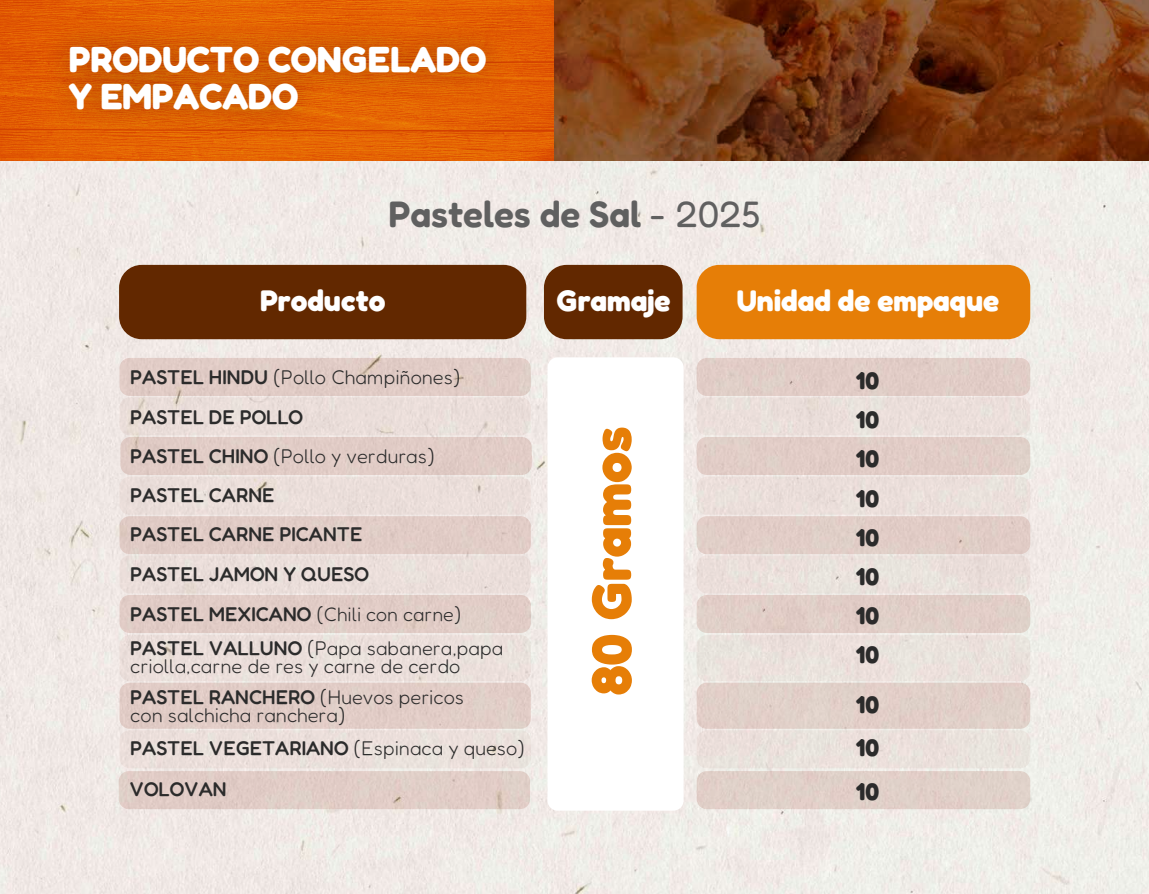
<style>
.page{position:relative;width:1149px;height:894px;background:#fff}
.page>*{position:absolute;margin:0;border:0;box-sizing:border-box;transform-origin:0 0}
.t1{font:700 55.2px "Fredoka";color:#e67e07}
.t2{font:600 36.9px "Fredoka";color:#606060}
.t3{font:700 36.3px/37.2px "Fredoka";color:#fff}
.t4{font:700 29.85px "Fredoka";color:#fff}
.t5{font:700 24.15px/39.2px "Fredoka";color:#2b2b2b;text-align:justify}
.t6{font:500 19.95px/39.2px "Fredoka";color:#2b2b2b}
.t7{font:300 19.95px/18.1px "Fredoka";color:#2b2b2b}
.t8{font:300 19.65px "Fredoka";color:#2b2b2b}
.s1{font-weight:400}
.s2{font-weight:300}
.s3{font-weight:500;font-size:19.95px}
.s4{font-weight:500}
</style>
<div class="page">
<img style="left:0;top:160px;width:1148px;height:733px">
<div style="left:547px;top:357px;width:136px;height:453px;background:#fff;border-radius:10px"></div>
<div style="left:119px;top:358px;width:412px;height:38px;background:#e0cbc5;border-radius:10px"></div>
<div style="left:119px;top:397px;width:412px;height:38px;background:#eadeda;border-radius:10px"></div>
<div style="left:120px;top:437px;width:411px;height:38px;background:#e0ccc6;border-radius:10px"></div>
<div style="left:119px;top:476px;width:412px;height:38px;background:#eadeda;border-radius:10px"></div>
<div style="left:119px;top:516px;width:412px;height:38px;background:#e0ccc5;border-radius:10px"></div>
<div style="left:119px;top:555px;width:412px;height:38px;background:#eadeda;border-radius:10px"></div>
<div style="left:119px;top:730px;width:412px;height:38px;background:#ebdfdb;border-radius:10px"></div>
<div style="left:119px;top:595px;width:412px;height:38px;background:#e0ccc6;border-radius:10px"></div>
<div style="left:119px;top:771px;width:411px;height:38px;background:#e0cdc6;border-radius:10px"></div>
<div style="left:119px;top:635px;width:412px;height:46px;background:#ebdeda;border-radius:10px"></div>
<div style="left:119px;top:682px;width:412px;height:46px;background:#e0ccc6;border-radius:10px"></div>
<div style="left:696px;top:358px;width:334px;height:38px;background:#e0cdc6;border-radius:10px"></div>
<div style="left:696px;top:397px;width:334px;height:38px;background:#eadfda;border-radius:10px"></div>
<div style="left:696px;top:437px;width:334px;height:38px;background:#e1cdc7;border-radius:10px"></div>
<div style="left:696px;top:476px;width:334px;height:38px;background:#eadfda;border-radius:10px"></div>
<div style="left:696px;top:516px;width:334px;height:38px;background:#e1cdc7;border-radius:10px"></div>
<div style="left:696px;top:555px;width:334px;height:38px;background:#eae0db;border-radius:10px"></div>
<div style="left:696px;top:730px;width:334px;height:38px;background:#eae1dc;border-radius:10px"></div>
<div style="left:696px;top:595px;width:334px;height:38px;background:#e0cec7;border-radius:10px"></div>
<div style="left:696px;top:635px;width:334px;height:46px;background:#eae1dc;border-radius:10px"></div>
<div style="left:696px;top:682px;width:334px;height:46px;background:#e0cfc9;border-radius:10px"></div>
<div style="left:696px;top:771px;width:334px;height:38px;background:#e0d0c9;border-radius:10px"></div>
<div style="left:544px;top:265px;width:138px;height:74px;background:#622800;border-radius:23px"></div>
<div style="left:119px;top:265px;width:407px;height:74px;background:#622800;border-radius:23px"></div>
<div style="left:696px;top:265px;width:334px;height:74px;background:#e67e07;border-radius:23px"></div>
<img style="left:0;top:0;width:554px;height:160px">
<svg style="left:554px;top:0;width:594px;height:160px;background:#783a14"></svg>
<img style="left:27px;top:1px;width:500px;height:159px">
<h3 class="t3" style="left:69px;top:40px;width:419px">PRODUCTO CONGELADO<br>Y EMPACADO</h3>
<h2 class="t2" style="left:388px;top:190px;width:373px">Pasteles de Sal <span class="s1">- 2025</span></h2>
<h3 class="t4" style="left:260px;top:281px;width:127px">Producto</h3>
<h3 class="t4" style="left:556px;top:281px;width:116px">Gramaje</h3>
<h3 class="t4" style="left:736px;top:281px;width:264px">Unidad de empaque</h3>
<p class="t6" style="left:130px;top:357px;width:332px">PASTEL HINDU <span class="s2">(Pollo Champiñones)<br></span>PASTEL DE POLLO<br>PASTEL CHINO <span class="s2">(Pollo y verduras)<br></span>PASTEL CARNE<br>PASTEL CARNE PICANTE<br>PASTEL JAMON Y QUESO</p>
<p class="t8" style="left:130px;top:602px;width:332px"><span class="s3">PASTEL MEXICANO</span> (Chili con carne)</p>
<p class="t7" style="left:130px;top:639px;width:374px"><span class="s4">PASTEL VALLUNO</span> (Papa sabanera,papa criolla,carne de res y carne de cerdo</p>
<p class="t7" style="left:130px;top:687px;width:335px"><span class="s4">PASTEL RANCHERO</span> (Huevos pericos con salchicha ranchera)</p>
<p class="t6" style="left:129px;top:727px;width:397px;line-height:40.8px">PASTEL VEGETARIANO <span class="s2">(Espinaca y queso)<br></span>VOLOVAN</p>
<h1 class="t1" style="left:575px;top:695px;width:270px;rotate:-90deg">80 Gramos</h1>
<p class="t5" style="left:856px;top:360px;width:24px">10<br>10<br>10<br>10<br>10<br>10<br>10<br>10</p>
<p class="t5" style="left:856px;top:683px;width:24px">10</p>
<p class="t5" style="left:856px;top:726px;width:24px">10</p>
<p class="t5" style="left:856px;top:770px;width:24px">10</p>
</div>
